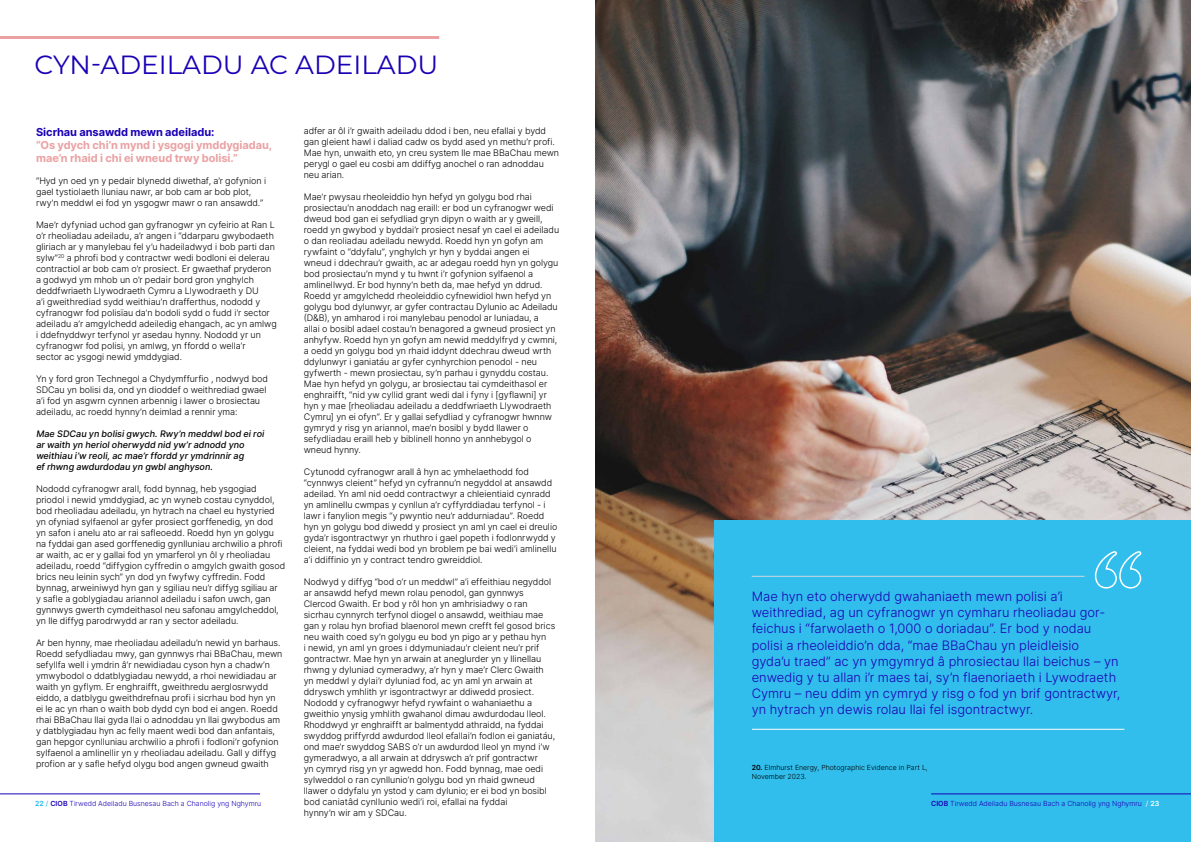
<style>
.page{position:relative;width:1191px;height:842px;background:#fff}
.page>*{position:absolute;margin:0;border:0;box-sizing:border-box;transform-origin:0 0}
.t1{font:26.3px "Montserrat";color:#1a00b5}
.t2{font:300 12.9px/16.2px "Inter";color:#1a00b5}
.t3{font:700 11px/13px "Inter";color:#eba1a3}
.t4{font:700 11px "Inter";color:#1a00b5}
.t5{font:300 9px/11px "Inter";letter-spacing:-.005em;color:#000}
.t6{font:500 9px/11px "Inter";color:#000}
.t7{font:300 7px "Inter";color:#1900b6}
.t8{font:300 7px/9px "Inter";color:#000}
.s1{font-weight:600}
.s2{font-weight:600;color:#1ab7ea}
.s3{font-weight:400;color:#1ab7ea}
.s4{font-weight:400;color:#fff}
.s5{font-weight:600;color:#fff}
</style>
<div class="page">
<img style="left:596px;top:0;width:595px;height:842px">
<div style="left:714px;top:520px;width:477px;height:322px;background:#31beec"></div>
<hr style="left:751px;top:576px;width:333px;height:1px;background:#cfd9e2">
<hr style="left:752px;top:729px;width:372px;height:1px;background:#fff">
<svg style="left:1094px;top:551px;width:48px;height:38px"></svg>
<hr style="left:0;top:36px;width:439px;height:3px;background:#eba1a3">
<hr style="left:931px;top:794px;width:260px;height:1px;background:#1900b6">
<hr style="left:0;top:794px;width:260px;height:1px;background:#1900b6">
<h1 class="t1" style="left:35px;top:46px;width:405px">CYN-ADEILADU AC ADEILADU</h1>
<p class="t5" style="left:304px;top:125px;width:257px">adfer ar ôl i’r gwaith adeiladu ddod i ben, neu efallai y bydd gan gleient hawl i daliad cadw os bydd ased yn methu’r profi.<br>Mae hyn, unwaith eto, yn creu system lle mae BBaChau mewn perygl o gael eu cosbi am ddiffyg anochel o ran adnoddau neu arian.</p>
<p class="t5" style="left:304px;top:191px;width:257px">Mae’r pwysau rheoleiddio hyn hefyd yn golygu bod rhai prosiectau’n anoddach nag eraill: er bod un cyfranogwr wedi dweud bod gan ei sefydliad gryn dipyn o waith ar y gweill, roedd yn gwybod y byddai’r prosiect nesaf yn cael ei adeiladu o dan reoliadau adeiladu newydd. Roedd hyn yn gofyn am rywfaint o “ddyfalu”, ynghylch yr hyn y byddai angen ei wneud i ddechrau’r gwaith, ac ar adegau roedd hyn yn golygu bod prosiectau’n mynd y tu hwnt i’r gofynion sylfaenol a amlinellwyd. Er bod hynny’n beth da, mae hefyd yn ddrud.<br>Roedd yr amgylchedd rheoleiddio cyfnewidiol hwn hefyd yn golygu bod dylunwyr, ar gyfer contractau Dylunio ac Adeiladu (D&amp;B), yn amharod i roi manylebau penodol ar luniadau, a<br>allai o bosibl adael costau’n benagored a gwneud prosiect yn anhyfyw. Roedd hyn yn gofyn am newid meddylfryd y cwmni, a oedd yn golygu bod yn rhaid iddynt ddechrau dweud wrth ddylunwyr i ganiatáu ar gyfer cynhyrchion penodol - neu gyfwerth - mewn prosiectau, sy’n parhau i gynyddu costau.<br>Mae hyn hefyd yn golygu, ar brosiectau tai cymdeithasol er enghraifft, “nid yw cyllid grant wedi dal i fyny i [gyflawni] yr hyn y mae [rheoliadau adeiladu a deddfwriaeth Llywodraeth Cymru] yn ei ofyn”. Er y gallai sefydliad y cyfranogwr hwnnw gymryd y risg yn ariannol, mae’n bosibl y bydd llawer o sefydliadau eraill heb y biblinell honno yn annhebygol o wneud hynny.</p>
<p class="t5" style="left:304px;top:466px;width:255px">Cytunodd cyfranogwr arall â hyn ac ymhelaethodd fod “cynnwys cleient” hefyd yn cyfrannu’n negyddol at ansawdd adeilad. Yn aml nid oedd contractwyr a chleientiaid cynradd yn amlinellu cwmpas y cynllun a’r cyffyrddiadau terfynol - i lawr i fanylion megis “y pwyntio neu’r addurniadau”. Roedd hyn yn golygu bod diwedd y prosiect yn aml yn cael ei dreulio gyda’r isgontractwyr yn rhuthro i gael popeth i fodlonrwydd y cleient, na fyddai wedi bod yn broblem pe bai wedi’i amlinellu a’i ddiffinio yn y contract tendro gwreiddiol.</p>
<p class="t5" style="left:304px;top:576px;width:253px">Nodwyd y diffyg “bod o’r un meddwl” a’i effeithiau negyddol ar ansawdd hefyd mewn rolau penodol, gan gynnwys Clercod Gwaith. Er bod y rôl hon yn amhrisiadwy o ran sicrhau cynnyrch terfynol diogel o ansawdd, weithiau mae gan y rolau hyn brofiad blaenorol mewn crefft fel gosod brics neu waith coed sy’n golygu eu bod yn pigo ar y pethau hyn<br>i newid, yn aml yn groes i ddymuniadau’r cleient neu’r prif gontractwr. Mae hyn yn arwain at aneglurder yn y llinellau rhwng y dyluniad cymeradwy, a’r hyn y mae’r Clerc Gwaith yn meddwl y dylai’r dyluniad fod, ac yn aml yn arwain at ddryswch ymhlith yr isgontractwyr ar ddiwedd prosiect.<br>Nododd y cyfranogwyr hefyd rywfaint o wahaniaethu a gweithio ynysig ymhlith gwahanol dimau awdurdodau lleol.<br>Rhoddwyd yr enghraifft ar balmentydd athraidd, na fyddai swyddog priffyrdd awdurdod lleol efallai’n fodlon ei ganiatáu, ond mae’r swyddog SABS o’r un awdurdod lleol yn mynd i’w gymeradwyo, a all arwain at ddryswch a’r prif gontractwr<br>yn cymryd risg yn yr agwedd hon. Fodd bynnag, mae oedi sylweddol o ran cynllunio’n golygu bod yn rhaid gwneud llawer o ddyfalu yn ystod y cam dylunio; er ei bod yn bosibl bod caniatâd cynllunio wedi’i roi, efallai na fyddai<br>hynny’n wir am y SDCau.</p>
<p class="t4" style="left:36px;top:124px;width:180px">Sicrhau ansawdd mewn adeiladu:</p>
<p class="t3" style="left:36px;top:139px;width:238px">“Os ydych chi’n mynd i ysgogi ymddygiadau, mae’n rhaid i chi ei wneud trwy bolisi.”</p>
<p class="t5" style="left:36px;top:175px;width:231px">“Hyd yn oed yn y pedair blynedd diwethaf, a’r gofynion i gael tystiolaeth lluniau nawr, ar bob cam ar bob plot, rwy’n meddwl ei fod yn ysgogwr mawr o ran ansawdd.”</p>
<p class="t5" style="left:36px;top:219px;width:242px">Mae’r dyfyniad uchod gan gyfranogwr yn cyfeirio at Ran L o’r rheoliadau adeiladu, a’r angen i “ddarparu gwybodaeth gliriach ar y manylebau fel y’u hadeiladwyd i bob parti dan sylw”<sup>20</sup> a phrofi bod y contractwr wedi bodloni ei delerau contractiol ar bob cam o’r prosiect. Er gwaethaf pryderon a godwyd ym mhob un o’r pedair bord gron ynghylch deddfwriaeth Llywodraeth Cymru a Llywodraeth y DU<br>a’i gweithrediad sydd weithiau’n drafferthus, nododd y cyfranogwr fod polisïau da’n bodoli sydd o fudd i’r sector adeiladu a’r amgylchedd adeiledig ehangach, ac yn amlwg i ddefnyddwyr terfynol yr asedau hynny. Nododd yr un cyfranogwr fod polisi, yn amlwg, yn ffordd o wella’r<br>sector ac ysgogi newid ymddygiad.</p>
<p class="t5" style="left:36px;top:373px;width:233px">Yn y ford gron Technegol a Chydymffurfio , nodwyd bod SDCau yn bolisi da, ond yn dioddef o weithrediad gwael a’i fod yn asgwrn cynnen arbennig i lawer o brosiectau adeiladu, ac roedd hynny’n deimlad a rennir yma:</p>
<p class="t6" style="left:36px;top:428px;width:231px">Mae SDCau yn bolisigwych.Rwy’n meddwlbod eiroi arwaith yn herioloherwydd nid yw’radnodd yno weithiau i’w reoli,ac mae’rffordd yrymdrinnirag efrhwng awdurdodau yn gwblanghyson.</p>
<p class="t5" style="left:36px;top:483px;width:251px">Nododd cyfranogwr arall, fodd bynnag, heb ysgogiad priodol i newid ymddygiad, ac yn wyneb costau cynyddol, bod rheoliadau adeiladu, yn hytrach na chael eu hystyried yn ofyniad sylfaenol ar gyfer prosiect gorffenedig, yn dod yn safon i anelu ato ar rai safleoedd. Roedd hyn yn golygu na fyddai gan ased gorffenedig gynlluniau archwilio a phrofi ar waith, ac er y gallai fod yn ymarferol yn ôl y rheoliadau adeiladu, roedd “diffygion cyffredin o amgylch gwaith gosod brics neu leinin sych” yn dod yn fwyfwy cyffredin. Fodd bynnag, arweiniwyd hyn gan y sgiliau neu’r diffyg sgiliau ar<br>y safle a goblygiadau ariannol adeiladu i safon uwch, gan gynnwys gwerth cymdeithasol neu safonau amgylcheddol, yn lle diffyg parodrwydd ar ran y sector adeiladu.</p>
<p class="t5" style="left:36px;top:637px;width:248px">Ar ben hynny, mae rheoliadau adeiladu’n newid yn barhaus.<br>Roedd sefydliadau mwy, gan gynnwys rhai BBaChau, mewn sefyllfa well i ymdrin â’r newidiadau cyson hyn a chadw’n ymwybodol o ddatblygiadau newydd, a rhoi newidiadau ar waith yn gyflym. Er enghraifft, gweithredu aerglosrwydd eiddo, a datblygu gweithdrefnau profi i sicrhau bod hyn yn ei le ac yn rhan o waith bob dydd cyn bod ei angen. Roedd rhai BBaChau llai gyda llai o adnoddau yn llai gwybodus am y datblygiadau hyn ac felly maent wedi bod dan anfantais, gan hepgor cynlluniau archwilio a phrofi i fodloni’r gofynion sylfaenol a amlinellir yn y rheoliadau adeiladu. Gall y diffyg profion ar y safle hefyd olygu bod angen gwneud gwaith</p>
<p class="t2" style="left:751px;top:588px;width:370px">Mae hyn eto oherwydd gwahaniaeth mewn polisi a’i weithrediad, ag un cyfranogwr yn cymharu rheoliadau gor&shy;feichus i “farwolaeth o 1,000 o doriadau”. Er bod y nodau polisi a rheoleiddio’n dda, “mae BBaChau yn pleidleisio gyda’u traed” ac yn ymgymryd â phrosiectau llai beichus – yn enwedig y tu allan i’r maes tai, sy’n flaenoriaeth i Lywodraeth Cymru – neu ddim yn cymryd y risg o fod yn brif gontractwyr, yn hytrach yn dewis rolau llai fel isgontractwyr.</p>
<p class="t8" style="left:751px;top:763px;width:178px"><span class="s1">20.</span> Elmhurst Energy, Photographic Evidence in Part L,<br>November 2023.</p>
<p class="t7" style="left:35px;top:798px;width:227px"><span class="s2">22</span> <span class="s3">/</span> <span class="s1">CIOB</span> Tirwedd Adeiladu Busnesau Bach a Chanolig yng Nghymru</p>
<p class="t7" style="left:931px;top:798px;width:230px"><span class="s1">CIOB</span> Tirwedd Adeiladu Busnesau Bach a Chanolig yng Nghymru <span class="s4">/</span> <span class="s5">23</span></p>
</div>
